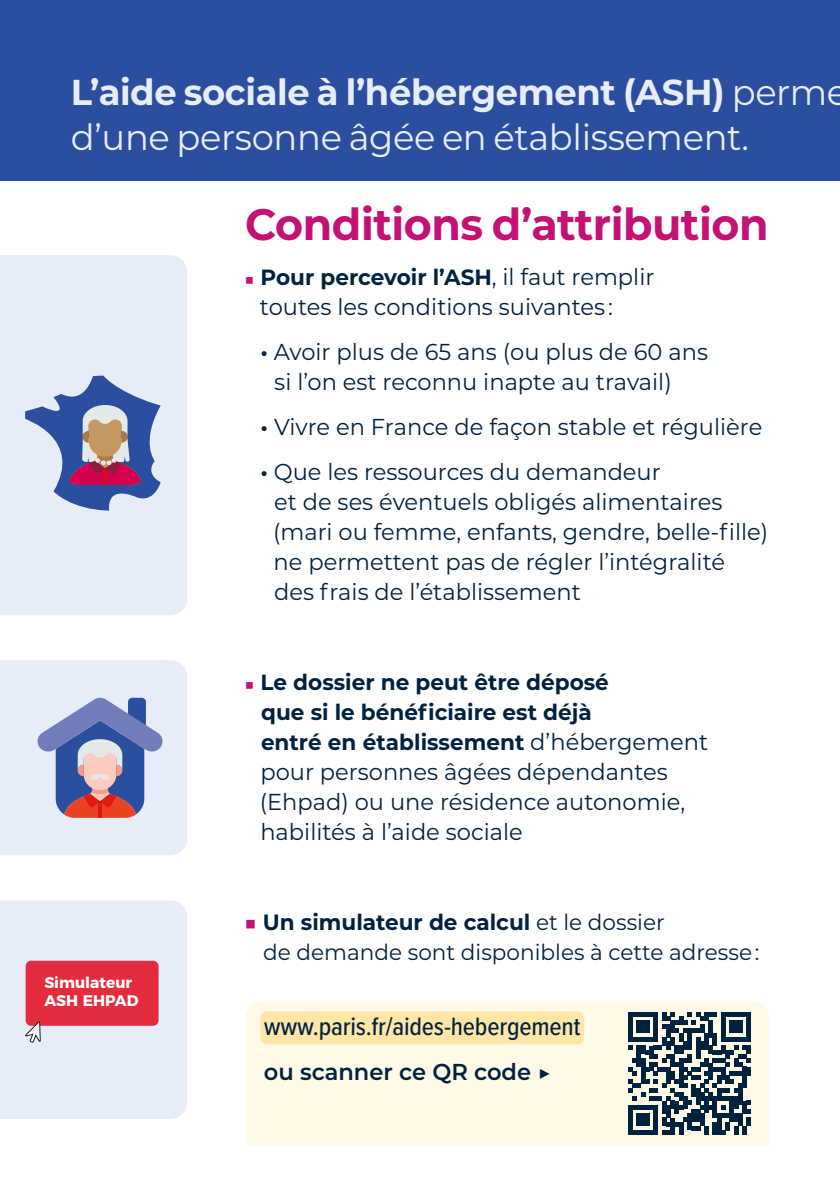
<style>
.page{position:relative;width:840px;height:1191px;background:#fff}
.page>*{position:absolute;margin:0;border:0;box-sizing:border-box;transform-origin:0 0}
.t1{font:700 44px "Montserrat";letter-spacing:-.01em;color:#c41174}
.t2{font:36px/45px "Montserrat";letter-spacing:-.01em;color:#e7edf8}
.t3{font:500 26px "Proxima Nova Cond";color:#00223f}
.t4{font:23px/30px "Montserrat";color:#00223f}
.t5{font:600 23px "Montserrat";color:#00223f}
.t6{font:700 22px/30px "Montserrat";color:#00223f}
.t7{font:22px/30px "Montserrat";color:#00223f}
.t8{font:700 15.4px/18.4px "Montserrat";color:#fff}
.s1{font-weight:700}
.s2{font-weight:400;font-size:17.2px;color:#c41174}
.s3{font-weight:400;font-size:23px}
.s4{font-weight:600}
.s5{color:#c41174}
</style>
<div class="page">
<div style="left:0;top:0;width:839px;height:180px;background:#294f9e"></div>
<div style="left:0;top:255px;width:187px;height:360px;background:#e7edf8"></div>
<svg style="left:25px;top:375px;width:136px;height:135px;background:#9496bb"></svg>
<svg style="left:0;top:660px;width:187px;height:195px;background:#c7c9de"></svg>
<div style="left:0;top:900px;width:187px;height:219px;background:#e7edf8"></div>
<div style="left:245px;top:1001px;width:523px;height:144px;background:#fff9e8"></div>
<svg style="left:627px;top:1012px;width:123px;height:122px;background:#6e7e88"></svg>
<div style="left:260px;top:1011px;width:323px;height:33px;background:#ffe5a6;border-radius:6px"></div>
<div style="left:26px;top:960px;width:132px;height:65px;background:#e42c3f;border-radius:6px"></div>
<svg style="left:24px;top:970px;width:17px;height:73px"></svg>
<h2 class="t2" style="left:71px;top:68px;width:778px"><span class="s1">L’aide sociale à l’hébergement (ASH)</span> perme d’une personne âgée en établissement.</h2>
<h1 class="t1" style="left:245px;top:193px;width:524px">Conditions d’attribution</h1>
<p class="t6" style="left:244px;top:261px;width:411px"><span class="s2">■</span> Pour percevoir l’ASH<span class="s3">, il faut remplir</span></p>
<p class="t4" style="left:260px;top:291px;width:354px">toutes les conditions suivantes :</p>
<p class="t4" style="left:274px;top:336px;width:435px;text-indent:-14px"><span class="s4">•</span> Avoir plus de 65 ans (ou plus de 60 ans si l’on est reconnu inapte au travail)</p>
<p class="t4" style="left:260px;top:411px;width:503px"><span class="s4">•</span> Vivre en France de façon stable et régulière</p>
<p class="t4" style="left:273px;top:456px;width:496px;text-indent:-13px"><span class="s4">•</span> Que les ressources du demandeur<br>et de ses éventuels obligés alimentaires (mari ou femme, enfants, gendre, belle‑fille) ne permettent pas de régler l’intégralité des frais de l’établissement</p>
<p class="t6" style="left:261px;top:666px;width:448px;text-indent:-17px"><span class="s2">■</span> Le dossier ne peut être déposé<br>que si le bénéficiaire est déjà<br>entré en établissement <span class="s3">d’hébergement</span></p>
<p class="t4" style="left:260px;top:756px;width:426px">pour personnes âgées dépendantes (Ehpad) ou une résidence autonomie, habilités à l’aide sociale</p>
<p class="t8" style="left:44px;top:971px;width:96px">Simulateur<br>ASH EHPAD</p>
<p class="t7" style="left:263px;top:906px;width:497px;text-indent:-19px"><span class="s5">■</span> <span class="s1">Un simulateur de calcul</span> et le dossier<br>de demande sont disponibles à cette adresse :</p>
<p class="t3" style="left:264px;top:1007px;width:318px">www.paris.fr/aides-hebergement</p>
<p class="t5" style="left:264px;top:1056px;width:288px">ou scanner ce QR code ▶</p>
</div>
